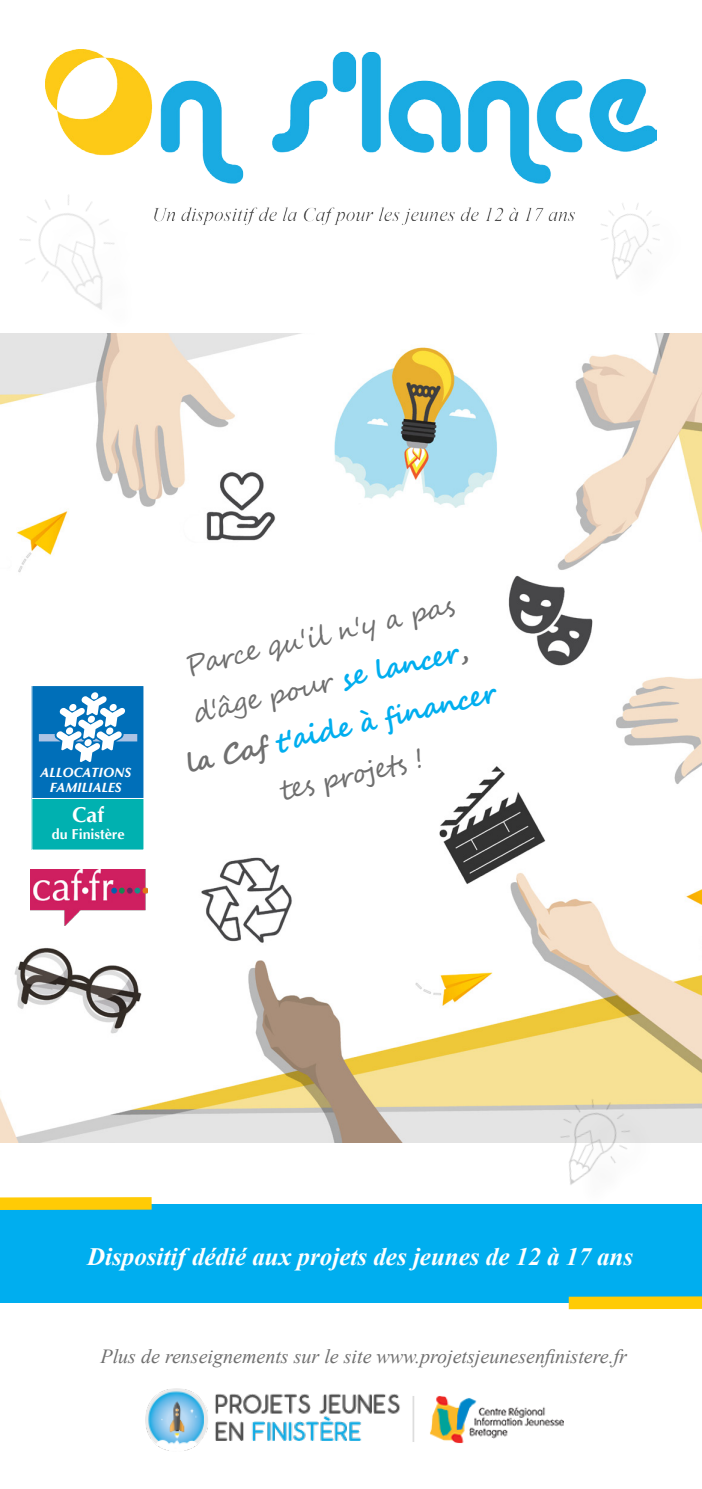
<style>
.page{position:relative;width:702px;height:1489px;background:#fff}
.page>*{position:absolute;margin:0;border:0;box-sizing:border-box;transform-origin:0 0}
.t1{font:27.5px "Segoe Script";color:#6f6f6f}
.t2{font:700 27.5px "Segoe Script";color:#00aeef}
.t3{font:italic 700 25px "Times New Roman";color:#fff}
.t4{font:700 21.5px "CG Omega";color:#fff}
.t5{font:italic 20px "Times New Roman";color:#6f6f6f}
.t6{font:700 14.25px "CG Omega";color:#fff}
.t7{font:italic 700 13.25px/14.2px "CG Omega";color:#fff;text-align:center}
.s1{font-weight:700;color:#00aeef}
.s2{font-weight:700}
.s3{color:#6f6f6f}
</style>
<div class="page">
<img style="left:0;top:333px;width:702px;height:809px">
<div style="left:0;top:1203px;width:702px;height:99px;background:#00aeef"></div>
<div style="left:32px;top:744px;width:112px;height:106px;background:#00b1b0"></div>
<div style="left:32px;top:685px;width:112px;height:113px;background:#006fb9"></div>
<div style="left:91px;top:692px;width:7px;height:7px;background:#fff;border-radius:50%"></div>
<svg style="left:39px;top:696px;width:98px;height:66px"></svg>
<img style="left:31px;top:869px;width:116px;height:56px">
<img style="left:601px;top:224px;width:59px;height:55px">
<img style="left:19px;top:200px;width:96px;height:110px">
<div style="left:572px;top:1101px;width:90px;height:107px;background:#231f20;opacity:.75"></div>
<img style="left:536px;top:1084px;width:113px;height:112px">
<img style="left:46px;top:50px;width:610px;height:176px">
<img style="left:146px;top:1388px;width:417px;height:63px">
<div style="left:0;top:1196px;width:152px;height:14px;background:#ffcb05"></div>
<div style="left:568px;top:1295px;width:134px;height:14px;background:#ffcb05"></div>
<p class="t7" style="left:40px;top:765px;width:92px">ALLOCATIONS<br>FAMILIALES</p>
<p class="t4" style="left:72px;top:800px;width:34px">Caf</p>
<p class="t6" style="left:52px;top:825px;width:74px">du Finistère</p>
<p class="t1" style="left:180px;top:645px;width:277px;rotate:-13deg">Parce qu'il n'y a pas</p>
<p class="t1" style="left:188px;top:691px;width:282px;rotate:-13deg">d'âge pour <span class="s1">se lancer</span><span class="s2">,</span></p>
<p class="t2" style="left:181px;top:742px;width:320px;rotate:-13deg"><span class="s3">la Caf</span> t'aide à fi nancer</p>
<p class="t1" style="left:275px;top:769px;width:149px;rotate:-13deg">tes projets !</p>
<p class="t3" style="left:87px;top:1238px;width:547px">Dispositif dédié aux projets des jeunes de 12 à 17 ans</p>
<p class="t5" style="left:100px;top:1341px;width:528px">Plus de renseignements sur le site www.projetsjeunesenfinistere.fr</p>
</div>
